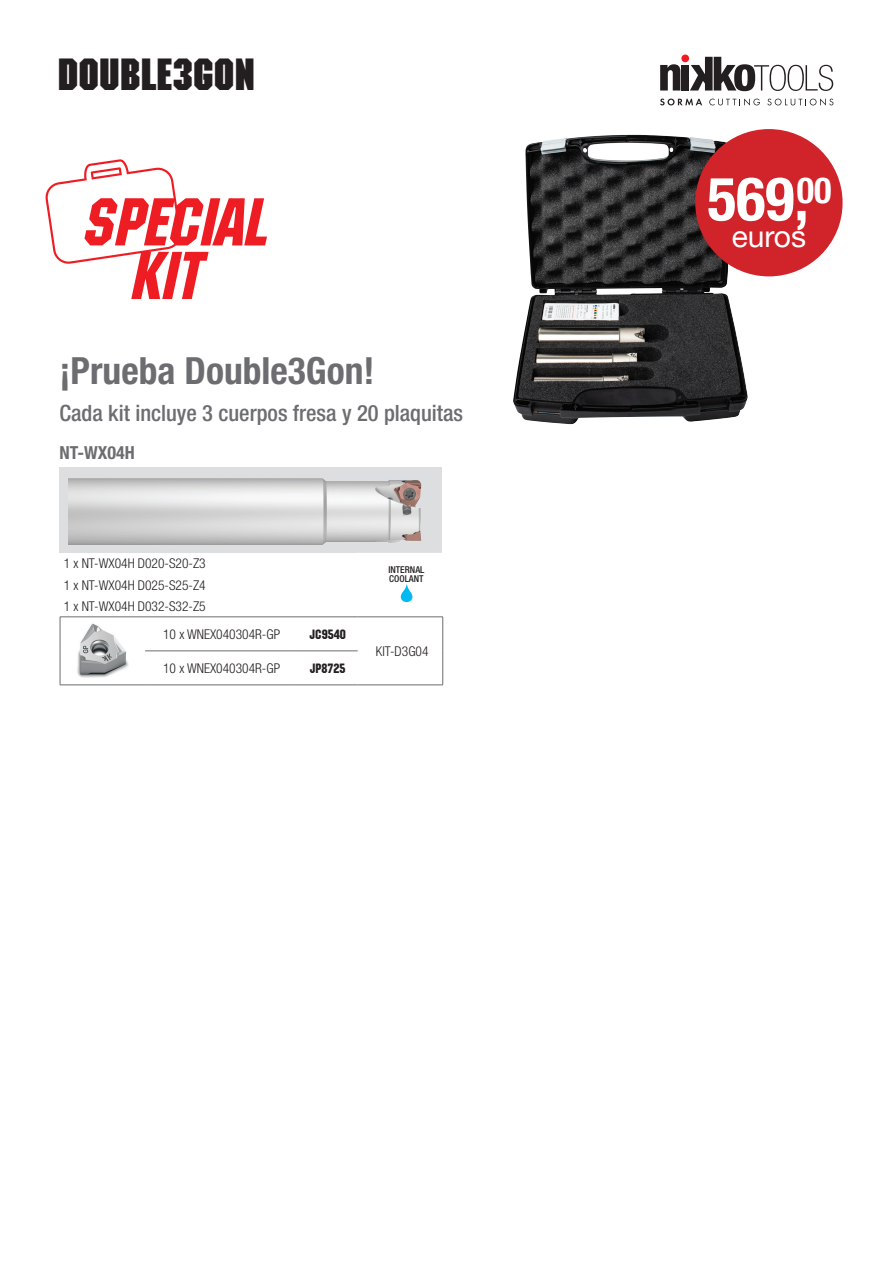
<style>
.page{position:relative;width:893px;height:1263px;background:#fff}
.page>*{position:absolute;margin:0;border:0;box-sizing:border-box;transform-origin:0 0}
.t1{font:italic 67.35px "Machine ITC";color:#ee1d23}
.t2{font:italic 800 64.2px "Futura PT Cond";color:#ee1d23}
.t3{font:700 condensed 60.3px "Helvetica Neue LTW1 G";color:#fff}
.t4{font:700 45px "Machine ITC";color:#231f20}
.t5{font:700 condensed 37.5px "Helvetica Neue LT Pro";color:#6c6d70}
.t6{font:30px "Helvetica Neue LTW1 G";color:#fff}
.t7{font:500 condensed 22.5px "Helvetica Neue LT Pro";color:#6c6d70}
.t8{font:700 condensed 18px "Helvetica Neue LT Pro";color:#6c6d70}
.t9{font:300 condensed 13.5px "Helvetica Neue LT Pro";color:#231f20}
.t10{font:13.5px "Machine ITC";color:#231f20}
.t11{font:500 condensed 9.45px/8.9px "Helvetica Neue LT Pro";color:#231f20}
</style>
<div class="page">
<svg style="left:46px;top:159px;width:135px;height:105px"></svg>
<img style="left:513px;top:135px;width:235px;height:290px">
<div style="left:60px;top:468px;width:382px;height:85px;background:#dddee0"></div>
<img style="left:69px;top:478px;width:353px;height:67px">
<div style="left:695px;top:129px;width:148px;height:147px;background:#d1232a;border-radius:50%"></div>
<svg style="left:357px;top:584px;width:85px;height:33px"></svg>
<hr style="left:294px;top:651px;width:64px;height:1px;background:#6c6d70">
<hr style="left:60px;top:617px;width:85px;height:1px;background:#6c6d70">
<hr style="left:60px;top:617px;width:1px;height:34px;background:#6c6d70">
<hr style="left:145px;top:617px;width:149px;height:1px;background:#6c6d70">
<hr style="left:60px;top:651px;width:1px;height:34px;background:#6c6d70">
<hr style="left:60px;top:685px;width:85px;height:1px;background:#6c6d70">
<hr style="left:145px;top:685px;width:149px;height:1px;background:#6c6d70">
<hr style="left:294px;top:617px;width:64px;height:1px;background:#6c6d70">
<hr style="left:358px;top:617px;width:85px;height:1px;background:#6c6d70">
<hr style="left:294px;top:685px;width:64px;height:1px;background:#6c6d70">
<hr style="left:358px;top:685px;width:85px;height:1px;background:#6c6d70">
<hr style="left:442px;top:617px;width:1px;height:34px;background:#6c6d70">
<hr style="left:442px;top:651px;width:1px;height:34px;background:#6c6d70">
<hr style="left:145px;top:651px;width:149px;height:1px;background:#6c6d70">
<img style="left:77px;top:623px;width:52px;height:55px">
<div style="left:681px;top:54px;width:8px;height:8px;background:#ee1d23;border-radius:50%"></div>
<svg style="left:660px;top:64px;width:20px;height:27px"></svg>
<div style="left:681px;top:65px;width:8px;height:26px;background:#231f20"></div>
<svg style="left:690px;top:57px;width:143px;height:34px"></svg>
<svg style="left:660px;top:99px;width:42px;height:6px"></svg>
<svg style="left:709px;top:98px;width:51px;height:8px"></svg>
<svg style="left:767px;top:98px;width:66px;height:8px"></svg>
<p class="t4" style="left:57px;top:48px;width:200px">DOUBLE3GON</p>
<p class="t2" style="left:76px;top:164px;width:52px">2</p>
<p class="t1" style="left:80px;top:182px;width:204px">SPECIAL</p>
<p class="t1" style="left:128px;top:236px;width:89px">KIT</p>
<p class="t5" style="left:60px;top:348px;width:317px">¡Prueba Double3Gon!</p>
<p class="t7" style="left:60px;top:400px;width:405px">Cada kit incluye 3 cuerpos fresa y 20 plaquitas</p>
<p class="t8" style="left:59px;top:442px;width:77px">NT-WX04H</p>
<p class="t9" style="left:64px;top:556px;width:143px">1 x NT-WX04H D020-S20-Z3</p>
<p class="t9" style="left:64px;top:577px;width:143px">1 x NT-WX04H D025-S25-Z4</p>
<p class="t9" style="left:64px;top:598px;width:143px">1 x NT-WX04H D032-S32-Z5</p>
<p class="t9" style="left:163px;top:626px;width:119px">10 x WNEX040304R-GP</p>
<p class="t10" style="left:310px;top:626px;width:38px">JC9540</p>
<p class="t9" style="left:163px;top:660px;width:119px">10 x WNEX040304R-GP</p>
<p class="t10" style="left:310px;top:660px;width:37px">JP8725</p>
<p class="t11" style="left:388px;top:565px;width:38px">INTERNAL<br>COOLANT</p>
<p class="t9" style="left:376px;top:643px;width:54px">KIT-D3G04</p>
<p class="t3" style="left:707px;top:163px;width:126px">569,<sup>00</sup></p>
<p class="t6" style="left:732px;top:218px;width:76px">euros</p>
</div>
